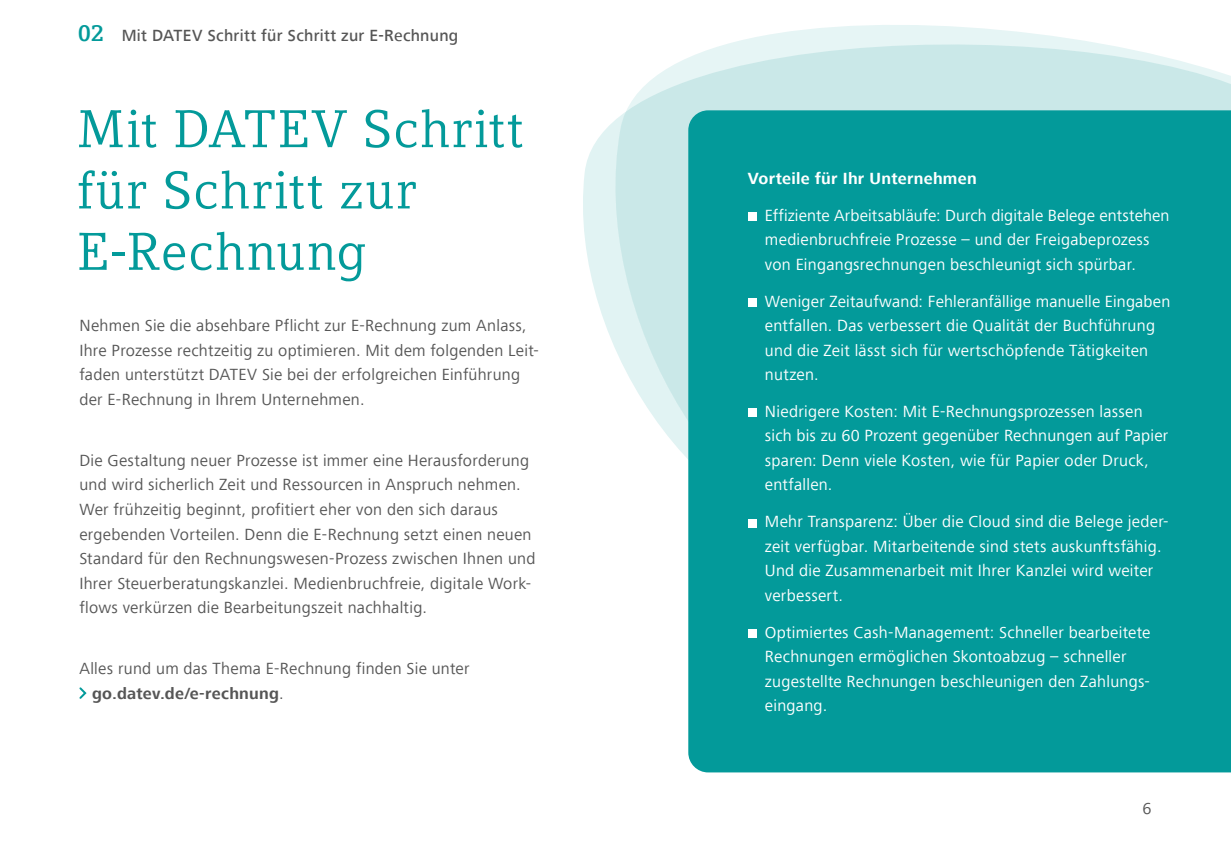
<style>
.page{position:relative;width:1231px;height:854px;background:#fff}
.page>*{position:absolute;margin:0;border:0;box-sizing:border-box;transform-origin:0 0}
.t1{font:52.5px/61.2px "Compatil DATEV";letter-spacing:.015em;color:#039a9a}
.t2{font:16.62px/24.5px "Frutiger Next Com";letter-spacing:.015em;color:#fff}
.t3{font:16.62px/24.5px "Frutiger Next Com";letter-spacing:.015em;color:#565656}
.t4{font:500 16.62px "Frutiger Next Com";letter-spacing:.015em;color:#565656}
.t5{font:700 16.62px "Frutiger Next Com";letter-spacing:.015em;color:#fff}
.s1{font-family:"Compatil DATEV";font-weight:700;font-size:22.75px;color:#039a9a}
.s2{font-weight:700}
</style>
<div class="page">
<svg style="left:79px;top:687px;width:8px;height:12px"></svg>
<svg style="left:583px;top:29px;width:647px;height:430px;fill:#cae8e8"></svg>
<div style="left:688px;top:110px;width:542px;height:662px;background:#039a9a"></div>
<div style="left:747px;top:212px;width:9px;height:8px;background:#fff"></div>
<div style="left:747px;top:298px;width:9px;height:8px;background:#fff"></div>
<div style="left:747px;top:408px;width:9px;height:8px;background:#fff"></div>
<div style="left:747px;top:518px;width:9px;height:9px;background:#fff"></div>
<div style="left:747px;top:629px;width:9px;height:8px;background:#fff"></div>
<p class="t4" style="left:78px;top:28px;width:381px"><span class="s1">02</span> Mit DATEV Schritt für Schritt zur E-Rechnung</p>
<h1 class="t1" style="left:77px;top:103px;width:448px">Mit DATEV Schritt für Schritt zur<br>E-Rechnung</h1>
<p class="t3" style="left:79px;top:313px;width:461px">Nehmen Sie die absehbare Pflicht zur E-Rechnung zum Anlass, Ihre Prozesse rechtzeitig zu optimieren. Mit dem folgenden Leit&shy;faden unterstützt DATEV Sie bei der erfolgreichen Einführung der E-Rechnung in Ihrem Unternehmen.</p>
<p class="t3" style="left:79px;top:448px;width:457px">Die Gestaltung neuer Prozesse ist immer eine Herausforderung und wird sicherlich Zeit und Ressourcen in Anspruch nehmen.<br>Wer frühzeitig beginnt, profitiert eher von den sich daraus ergebenden Vorteilen. Denn die E-Rechnung setzt einen neuen Standard für den Rechnungswesen-Prozess zwischen Ihnen und Ihrer Steuerberatungskanzlei. Medienbruchfreie, digitale Work&shy;flows verkürzen die Bearbeitungszeit nachhaltig.</p>
<p class="t3" style="left:92px;top:656px;width:379px;text-indent:-13px">Alles rund um das Thema E-Rechnung finden Sie unter <span class="s2">go.datev.de/e-rechnung</span>.</p>
<p class="t5" style="left:747px;top:170px;width:230px">Vorteile für Ihr Unternehmen</p>
<p class="t2" style="left:764px;top:203px;width:406px">Effiziente Arbeitsabläufe: Durch digitale Belege entstehen medienbruchfreie Prozesse – und der Freigabeprozess von Eingangsrechnungen beschleunigt sich spürbar.</p>
<p class="t2" style="left:764px;top:289px;width:407px">Weniger Zeitaufwand: Fehleranfällige manuelle Eingaben entfallen. Das verbessert die Qualität der Buchführung und die Zeit lässt sich für wertschöpfende Tätigkeiten nutzen.</p>
<p class="t2" style="left:764px;top:399px;width:405px">Niedrigere Kosten: Mit E-Rechnungsprozessen lassen sich bis zu 60 Prozent gegenüber Rechnungen auf Papier sparen: Denn viele Kosten, wie für Papier oder Druck, entfallen.</p>
<p class="t2" style="left:764px;top:509px;width:405px">Mehr Transparenz: Über die Cloud sind die Belege jeder&shy;zeit verfügbar. Mitarbeitende sind stets auskunftsfähig.<br>Und die Zusammenarbeit mit Ihrer Kanzlei wird weiter verbessert.</p>
<p class="t2" style="left:764px;top:620px;width:387px">Optimiertes Cash-Management: Schneller bearbeitete Rechnungen ermöglichen Skontoabzug – schneller zugestellte Rechnungen beschleunigen den Zahlungs&shy;eingang.</p>
<p class="t3" style="left:1142px;top:796px;width:11px">6</p>
</div>
